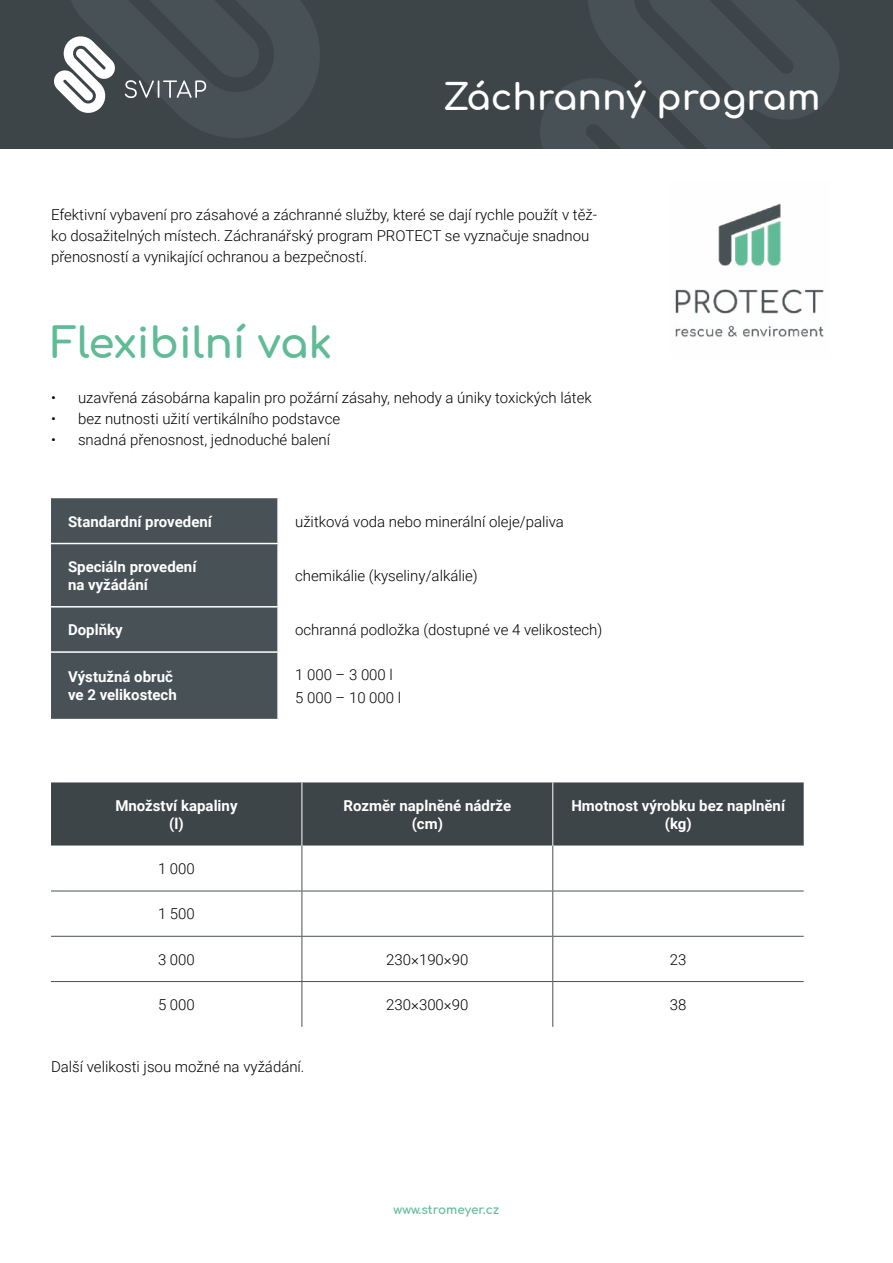
<style>
.page{position:relative;width:893px;height:1263px;background:#fff}
.page>*{position:absolute;margin:0;border:0;box-sizing:border-box;transform-origin:0 0}
.Název_produktu{font:700 42px "Comfortaa";color:#61bb97}
.t1{font:700 36px "Comfortaa";color:#fff}
.Tabulka__text{font:300 15px/21px "Roboto";color:#000}
.Tabulka__záhlaví{font:700 15px/18px "Roboto";color:#fff}
.Tabulka__záhlaví-2{font:300 15px "Roboto";color:#000}
.t2{font:700 12px "Comfortaa";color:#61bb97}
</style>
<div class="page">
<div style="left:0;top:0;width:893px;height:149px;background:#3d4548"></div>
<svg style="left:540px;top:0;width:299px;height:149px"></svg>
<div style="left:51px;top:498px;width:226px;height:221px;background:#485156"></div>
<hr style="left:51px;top:543px;width:228px;height:1px;background:#fff">
<hr style="left:51px;top:606px;width:228px;height:1px;background:#fff">
<hr style="left:51px;top:651px;width:228px;height:2px;background:#fff">
<div style="left:51px;top:782px;width:753px;height:64px;background:#3d4548"></div>
<svg style="left:51px;top:846px;width:753px;height:181px"></svg>
<hr style="left:302px;top:846px;width:1px;height:45px;background:#485156">
<hr style="left:552px;top:846px;width:1px;height:45px;background:#485156">
<hr style="left:51px;top:891px;width:251px;height:1px;background:#485156">
<hr style="left:302px;top:891px;width:251px;height:1px;background:#485156">
<hr style="left:302px;top:891px;width:1px;height:45px;background:#485156">
<hr style="left:553px;top:891px;width:251px;height:1px;background:#485156">
<hr style="left:552px;top:891px;width:1px;height:45px;background:#485156">
<hr style="left:51px;top:936px;width:251px;height:1px;background:#485156">
<hr style="left:302px;top:936px;width:251px;height:1px;background:#485156">
<hr style="left:302px;top:937px;width:1px;height:44px;background:#485156">
<hr style="left:553px;top:936px;width:251px;height:1px;background:#485156">
<hr style="left:552px;top:937px;width:1px;height:44px;background:#485156">
<hr style="left:51px;top:981px;width:251px;height:1px;background:#485156">
<hr style="left:302px;top:981px;width:251px;height:1px;background:#485156">
<hr style="left:302px;top:982px;width:1px;height:45px;background:#485156">
<hr style="left:553px;top:981px;width:251px;height:1px;background:#485156">
<hr style="left:552px;top:982px;width:1px;height:45px;background:#485156">
<hr style="left:302px;top:782px;width:1px;height:64px;background:#fff">
<hr style="left:552px;top:782px;width:1px;height:64px;background:#fff">
<svg style="left:54px;top:0;width:266px;height:138px"></svg>
<img style="left:675px;top:203px;width:149px;height:137px">
<h2 class="t1" style="left:443px;top:64px;width:379px">Záchranný program</h2>
<p class="Tabulka__text" style="left:51px;top:203px;width:548px">Efektivní vybavení pro zásahové a záchranné služby, které se dají rychle použít v těž&shy;ko dosažitelných místech. Záchranářský program PROTECT se vyznačuje snadnou přenosností a vynikající ochranou a bezpečností.</p>
<p class="Název_produktu" style="left:51px;top:304px;width:283px">Flexibilní vak</p>
<p class="Tabulka__text" style="left:51px;top:386px;width:542px">• uzavřená zásobárna kapalin pro požární zásahy, nehody a úniky toxických látek</p>
<p class="Tabulka__text" style="left:51px;top:407px;width:291px">• bez nutnosti užití vertikálního podstavce</p>
<p class="Tabulka__text" style="left:51px;top:428px;width:281px">• snadná přenosnost, jednoduché balení</p>
<p class="Tabulka__záhlaví" style="left:68px;top:512px;width:145px">Standardní provedení</p>
<p class="Tabulka__text" style="left:295px;top:510px;width:270px">užitková voda nebo minerální oleje/paliva</p>
<p class="Tabulka__záhlaví" style="left:68px;top:557px;width:130px">Speciáln provedení na vyžádání</p>
<p class="Tabulka__text" style="left:295px;top:564px;width:184px">chemikálie (kyseliny/alkálie)</p>
<p class="Tabulka__záhlaví" style="left:68px;top:620px;width:56px">Doplňky</p>
<p class="Tabulka__text" style="left:295px;top:619px;width:309px">ochranná podložka (dostupné ve 4 velikostech)</p>
<p class="Tabulka__záhlaví" style="left:68px;top:667px;width:110px">Výstužná obruč ve 2 velikostech</p>
<p class="Tabulka__text" style="left:295px;top:664px;width:99px">1 000 – 3 000 l</p>
<p class="Tabulka__text" style="left:295px;top:686px;width:108px">5 000 – 10 000 l</p>
<p class="Tabulka__záhlaví" style="left:115px;top:796px;width:124px">Množství kapaliny</p>
<p class="Tabulka__záhlaví" style="left:169px;top:814px;width:16px">(l)</p>
<p class="Tabulka__záhlaví" style="left:344px;top:796px;width:169px;text-align:center">Rozměr naplněné nádrže (cm)</p>
<p class="Tabulka__záhlaví" style="left:571px;top:796px;width:215px;text-align:center">Hmotnost výrobku bez naplnění (kg)</p>
<p class="Tabulka__záhlaví-2" style="left:158px;top:858px;width:38px">1 000</p>
<p class="Tabulka__záhlaví-2" style="left:158px;top:903px;width:38px">1 500</p>
<p class="Tabulka__záhlaví-2" style="left:158px;top:949px;width:38px">3 000</p>
<p class="Tabulka__záhlaví-2" style="left:386px;top:949px;width:84px">230×190×90</p>
<p class="Tabulka__záhlaví-2" style="left:670px;top:949px;width:18px">23</p>
<p class="Tabulka__záhlaví-2" style="left:158px;top:994px;width:38px">5 000</p>
<p class="Tabulka__záhlaví-2" style="left:386px;top:994px;width:84px">230×300×90</p>
<p class="Tabulka__záhlaví-2" style="left:670px;top:994px;width:18px">38</p>
<p class="Tabulka__text" style="left:51px;top:1055px;width:255px">Další velikosti jsou možné na vyžádání.</p>
<p class="t2" style="left:394px;top:1198px;width:107px">www.stromeyer.cz</p>
</div>
